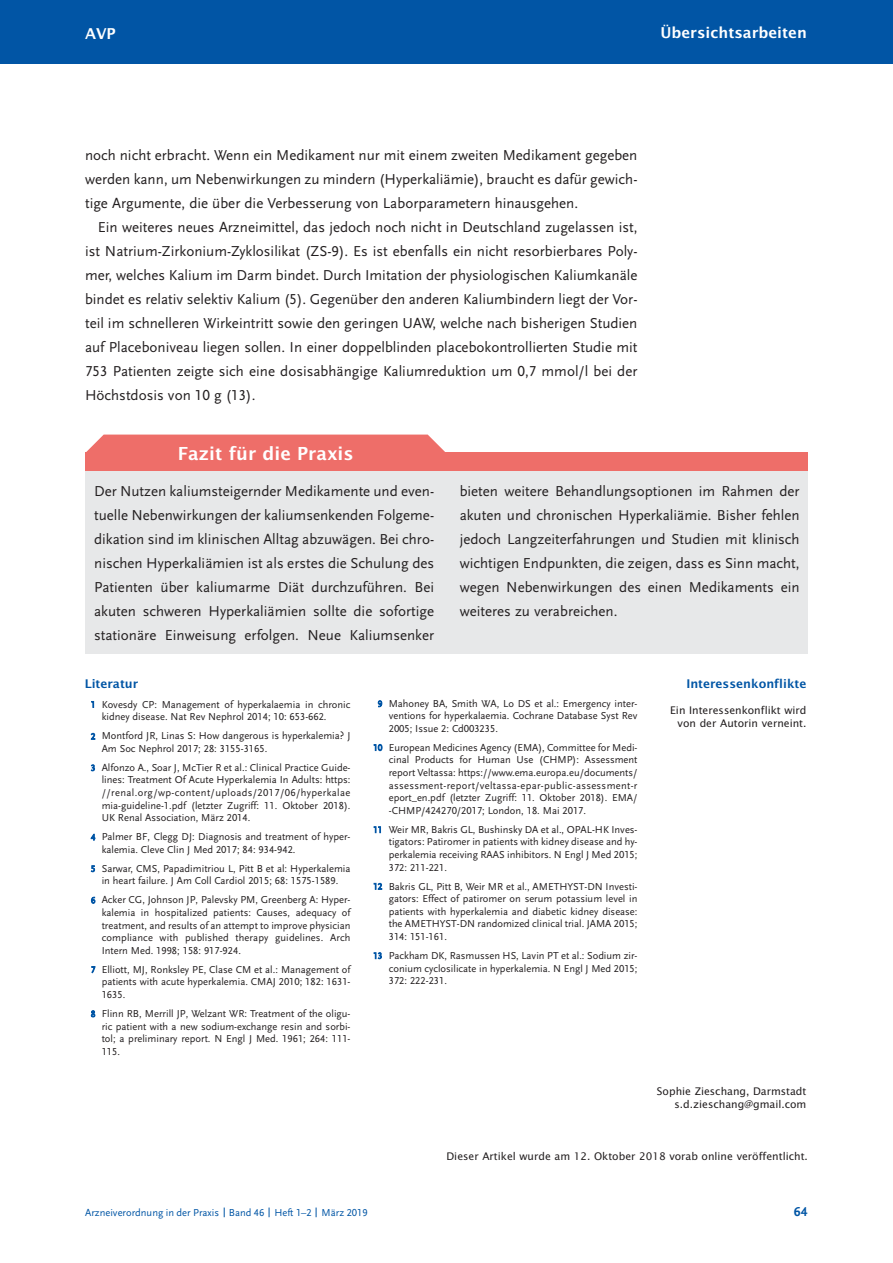
<style>
.page{position:relative;width:893px;height:1263px;background:#fff}
.page>*{position:absolute;margin:0;border:0;box-sizing:border-box;transform-origin:0 0}
.t1{font:600 18px "Lucida Sans";color:#fff}
.t2{font:15px/24px "Scala Sans LF";color:#231f20;text-align:justify}
.t3{font:600 15px "Lucida Sans";color:#fff}
.t4{font:700 13.5px "Scala Sans LF";color:#0155a5}
.t5{font:600 12px "Lucida Sans";color:#0155a5}
.t6{font:10.5px/12.6px "Scala Sans LF";color:#231f20;text-align:justify}
.t7{font:10.5px/12.6px "Lucida Sans";color:#231f20;text-align:right}
.t8{font:10.5px "Scala Sans LF";color:#0155a5}
.s1{font-size:9px;color:#0155a5}
</style>
<div class="page">
<div style="left:0;top:0;width:892px;height:64px;background:#0155a5"></div>
<div style="left:85px;top:452px;width:723px;height:19px;background:#ee6e69"></div>
<div style="left:86px;top:471px;width:722px;height:182px;background:#e7e8e9"></div>
<div style="left:86px;top:435px;width:359px;height:17px;background:#ee6e69"></div>
<h2 class="t3" style="left:85px;top:25px;width:32px">AVP</h2>
<h2 class="t3" style="left:660px;top:24px;width:148px">Übersichtsarbeiten</h2>
<p class="t2" style="left:85px;top:143px;width:554px">noch nicht erbracht. Wenn ein Medikament nur mit einem zweiten Medikament gegeben werden kann, um nebenwirkungen zu mindern (hyperkaliämie), braucht es dafür gewich&shy;tige argumente, die über die Verbesserung von laborparametern hinausgehen.</p>
<p class="t2" style="left:85px;top:215px;width:554px;text-indent:13px">Ein weiteres neues arzneimittel, das jedoch noch nicht in deutschland zugelassen ist, ist natrium-Zirkonium-Zyklosilikat (ZS-9). Es ist ebenfalls ein nicht resorbierbares poly&shy;mer, welches kalium im darm bindet. durch imitation der physiologischen kaliumkanäle bindet es relativ selektiv kalium (5). Gegenüber den anderen kaliumbindern liegt der Vor&shy;teil im schnelleren Wirkeintritt sowie den geringen uaW, welche nach bisherigen Studien auf placeboniveau liegen sollen. in einer doppelblinden placebokontrollierten Studie mit 753 patienten zeigte sich eine dosisabhängige kaliumreduktion um 0,7 mmol/l bei der höchstdosis von 10 g (13).</p>
<h1 class="t1" style="left:178px;top:443px;width:177px">Fazit für die Praxis</h1>
<p class="t2" style="left:94px;top:479px;width:341px">der nutzen kaliumsteigernder Medikamente und even&shy;tuelle nebenwirkungen der kaliumsenkenden Folgeme&shy;dikation sind im klinischen alltag abzuwägen. Bei chro&shy;nischen hyperkaliämien ist als erstes die Schulung des patienten über kaliumarme diät durchzuführen. Bei akuten schweren hyperkaliämien sollte die sofortige stationäre Einweisung erfolgen. neue kaliumsenker</p>
<p class="t2" style="left:460px;top:479px;width:341px">bieten weitere Behandlungsoptionen im rahmen der akuten und chronischen hyperkaliämie. Bisher fehlen jedoch langzeiterfahrungen und Studien mit klinisch wichtigen Endpunkten, die zeigen, dass es Sinn macht, wegen nebenwirkungen des einen Medikaments ein weiteres zu verabreichen.</p>
<p class="t5" style="left:85px;top:677px;width:55px">Literatur</p>
<p class="t6" style="left:102px;top:698px;width:250px;text-indent:-11px"><span class="s1">1</span> kovesdy cp: Management of hyperkalaemia in chronic kidney disease. nat rev nephrol 2014; 10: 653-662.</p>
<p class="t6" style="left:102px;top:730px;width:250px;text-indent:-11px"><span class="s1">2</span> Montford Jr, linas S: how dangerous is hyperkalemia? J am Soc nephrol 2017; 28: 3155-3165.</p>
<p class="t6" style="left:102px;top:761px;width:250px;text-indent:-11px"><span class="s1">3</span> alfonzo a., Soar J, Mctier r et al.: clinical practice Guide&shy;lines: treatment of acute hyperkalemia in adults: https: //renal.org/wp-content/uploads/2017/06/hyperkalae mia-guideline-1.pdf (letzter Zugriff: 11. oktober 2018). uk renal association, März 2014.</p>
<p class="t6" style="left:102px;top:831px;width:250px;text-indent:-11px"><span class="s1">4</span> palmer BF, clegg dJ: diagnosis and treatment of hyper&shy;kalemia. cleve clin J Med 2017; 84: 934-942.</p>
<p class="t6" style="left:91px;top:862px;width:261px;text-align:center"><span class="s1">5</span> Sarwar, cMS, papadimitriou l, pitt B et al: hyperkalemia in heart failure. J am coll cardiol 2015; 68: 1575-1589.</p>
<p class="t6" style="left:102px;top:894px;width:250px;text-indent:-11px"><span class="s1">6</span> acker cG, Johnson Jp, palevsky pM, Greenberg a: hyper&shy;kalemia in hospitalized patients: causes, adequacy of treatment, and results of an attempt to improve physician compliance with published therapy guidelines. arch intern Med. 1998; 158: 917-924.</p>
<p class="t6" style="left:102px;top:963px;width:250px;text-indent:-11px"><span class="s1">7</span> Elliott, MJ, ronksley pE, clase cM et al.: Management of patients with acute hyperkalemia. cMaJ 2010; 182: 1631- 1635.</p>
<p class="t6" style="left:102px;top:1007px;width:250px;text-indent:-11px"><span class="s1">8</span> Flinn rB, Merrill Jp, Welzant Wr: treatment of the oligu&shy;ric patient with a new sodium-exchange resin and sorbi&shy;tol; a preliminary report. n Engl J Med. 1961; 264: 111- 115.</p>
<p class="t6" style="left:389px;top:697px;width:250px;text-indent:-11px"><span class="s1">9</span> Mahoney Ba, Smith Wa, lo dS et al.: Emergency inter&shy;ventions for hyperkalaemia. cochrane database Syst rev 2005; issue 2: cd003235.</p>
<p class="t6" style="left:389px;top:741px;width:250px;text-indent:-15px"><span class="s1">10</span> European Medicines agency (EMa), committee for Medi&shy;cinal products for human use (chMp): assessment report Veltassa: https://www.ema.europa.eu/documents/ assessment-report/veltassa-epar-public-assessment-r eport_en.pdf (letzter Zugriff: 11. oktober 2018). EMa/ -chMp/424270/2017; london, 18. Mai 2017.</p>
<p class="t6" style="left:389px;top:823px;width:250px;text-indent:-15px"><span class="s1">11</span> Weir Mr, Bakris Gl, Bushinsky da et al., opal-hk inves&shy;tigators: patiromer in patients with kidney disease and hy&shy;perkalemia receiving raaS inhibitors. n Engl J Med 2015; 372: 211-221.</p>
<p class="t6" style="left:389px;top:880px;width:250px;text-indent:-15px"><span class="s1">12</span> Bakris Gl, pitt B, Weir Mr et al., aMEthYSt-dn investi&shy;gators: Effect of patiromer on serum potassium level in patients with hyperkalemia and diabetic kidney disease: the aMEthYSt-dn randomized clinical trial. JaMa 2015; 314: 151-161.</p>
<p class="t6" style="left:389px;top:949px;width:250px;text-indent:-15px"><span class="s1">13</span> packham dk, rasmussen hS, lavin pt et al.: Sodium zir&shy;conium cyclosilicate in hyperkalemia. n Engl J Med 2015; 372: 222-231.</p>
<p class="t5" style="left:686px;top:677px;width:122px">Interessenkonflikte</p>
<p class="t7" style="left:670px;top:704px;width:138px">Ein Interessenkonflikt wird von der Autorin verneint.</p>
<p class="t7" style="left:657px;top:1085px;width:151px">Sophie Zieschang, Darmstadt s.d.zieschang@gmail.com</p>
<p class="t7" style="left:446px;top:1150px;width:363px">Dieser Artikel wurde am 12. Oktober 2018 vorab online veröffentlicht.</p>
<p class="t8" style="left:85px;top:1207px;width:284px">arzneiverordnung in der praxis Band 46 heft 1–2 März 2019</p>
<p class="t4" style="left:794px;top:1204px;width:15px">64</p>
</div>
